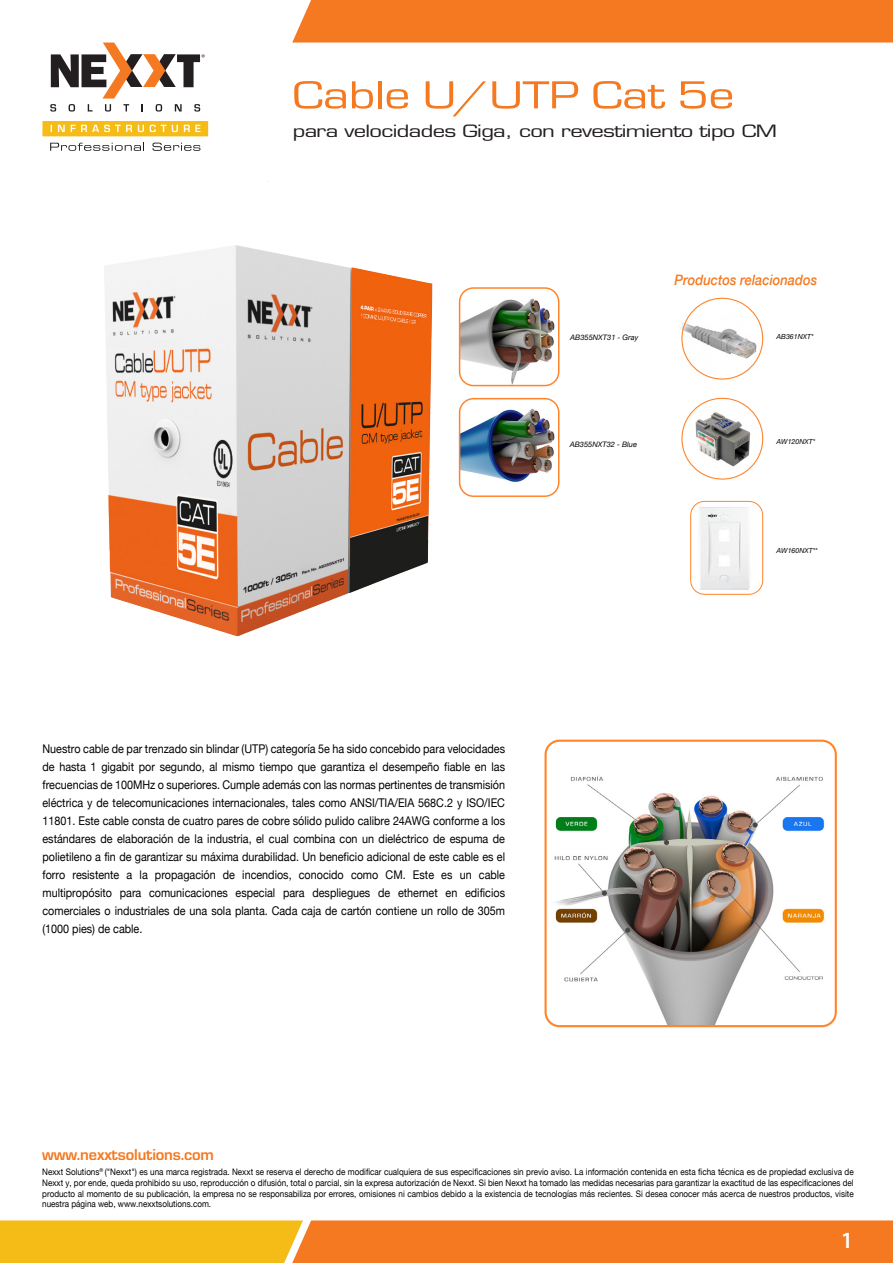
<style>
.page{position:relative;width:893px;height:1263px;background:#fff}
.page>*{position:absolute;margin:0;border:0;box-sizing:border-box;transform-origin:0 0}
.t1{font:40.5px "Eurostile T";letter-spacing:-.01em;color:#f47920;scale:1.29 1}
.t2{font:600 23.25px "Myriad Pro";color:#fff}
.t3{font:16.5px "Eurostile";letter-spacing:-.03em;color:#231f20;scale:1.33 1}
.t4{font:700 16.5px "Eurostile T";letter-spacing:-.01em;color:#f47920}
.t5{font:italic 500 14.4px "Helvetica Neue";color:#f47920;scale:.9 1}
.t6{font:12px/18px "Helvetica Neue";color:#000;text-align:justify;scale:.9 1}
.t7{font:9px/10.8px "Helvetica Neue";color:#000;text-align:justify;scale:.9 1}
.t8{font:italic 7.5px "Helvetica Neue";color:#000}
.t9{font:italic 7.05px "Helvetica Neue";color:#000}
</style>
<div class="page">
<svg style="left:50px;top:143px;width:94px;height:8px"></svg>
<svg style="left:152px;top:143px;width:48px;height:8px"></svg>
<svg style="left:50px;top:43px;width:155px;height:69px"></svg>
<svg style="left:42px;top:121px;width:166px;height:15px;background:#f6c435"></svg>
<svg style="left:0;top:1220px;width:893px;height:43px;background:#f49121"></svg>
<div style="left:292px;top:0;width:601px;height:43px;background:#f47920"></div>
<img style="left:681px;top:314px;width:79px;height:56px">
<img style="left:695px;top:409px;width:60px;height:59px">
<img style="left:460px;top:288px;width:100px;height:99px">
<div style="left:459px;top:287px;width:100px;height:99px;border:2px solid #ff852c;border-radius:14px"></div>
<img style="left:694px;top:503px;width:62px;height:92px">
<div style="left:690px;top:501px;width:73px;height:94px;border:1px solid #ff852c;border-radius:14px"></div>
<div style="left:681px;top:398px;width:82px;height:82px;border:1px solid #ff852c;border-radius:50%"></div>
<div style="left:681px;top:298px;width:82px;height:82px;border:1px solid #ff852c;border-radius:50%"></div>
<img style="left:460px;top:397px;width:100px;height:100px">
<div style="left:459px;top:398px;width:100px;height:99px;border:2px solid #ff852c;border-radius:14px"></div>
<img style="left:547px;top:741px;width:287px;height:285px">
<div style="left:544px;top:740px;width:293px;height:287px;border:2px solid #ff852c;border-radius:14px"></div>
<img style="left:104px;top:245px;width:329px;height:392px">
<h1 class="t1" style="left:292px;top:73px;width:344px">Cable U/UTP Cat 5e</h1>
<h3 class="t3" style="left:293px;top:121px;width:366px">para velocidades Giga, con revestimiento tipo CM</h3>
<p class="t8" style="left:570px;top:332px;width:70px">AB355NXT31 - Gray</p>
<p class="t5" style="left:674px;top:267px;width:160px">Productos relacionados</p>
<p class="t9" style="left:777px;top:331px;width:38px">AB361NXT*</p>
<p class="t8" style="left:570px;top:439px;width:69px">AB355NXT32 - Blue</p>
<p class="t9" style="left:777px;top:436px;width:40px">AW120NXT*</p>
<p class="t9" style="left:777px;top:545px;width:43px">AW160NXT**</p>
<p class="t6" style="left:43px;top:739px;width:515px">Nuestro cable de par trenzado sin blindar (UTP) categoría 5e ha sido concebido para velocidades de hasta 1 gigabit por segundo, al mismo tiempo que garantiza el desempeño fiable en las frecuencias de 100MHz o superiores. Cumple además con las normas pertinentes de transmisión eléctrica y de telecomunicaciones internacionales, tales como ANSI/TIA/EIA 568C.2 y ISO/IEC 11801. Este cable consta de cuatro pares de cobre sólido pulido calibre 24AWG conforme a los estándares de elaboración de la industria, el cual combina con un dieléctrico de espuma de polietileno a fin de garantizar su máxima durabilidad. Un beneficio adicional de este cable es el forro resistente a la propagación de incendios, conocido como CM. Este es un cable multipropósito para comunicaciones especial para despliegues de ethernet en edificios comerciales o industriales de una sola planta. Cada caja de cartón contiene un rollo de 305m (1000 pies) de cable.</p>
<h3 class="t4" style="left:42px;top:1146px;width:173px">www.nexxtsolutions.com</h3>
<p class="t7" style="left:42px;top:1166px;width:903px">Nexxt Solutions<sup>®</sup> ("Nexxt") es una marca registrada. Nexxt se reserva el derecho de modificar cualquiera de sus especificaciones sin previo aviso. La información contenida en esta ficha técnica es de propiedad exclusiva de Nexxt y, por ende, queda prohibido su uso, reproducción o difusión, total o parcial, sin la expresa autorización de Nexxt. Si bien Nexxt ha tomado las medidas necesarias para garantizar la exactitud de las especificaciones del producto al momento de su publicación, la empresa no se responsabiliza por errores, omisiones ni cambios debido a la existencia de tecnologías más recientes. Si desea conocer más acerca de nuestros productos, visite nuestra página web, www.nexxtsolutions.com.</p>
<h2 class="t2" style="left:841px;top:1226px;width:14px">1</h2>
</div>
